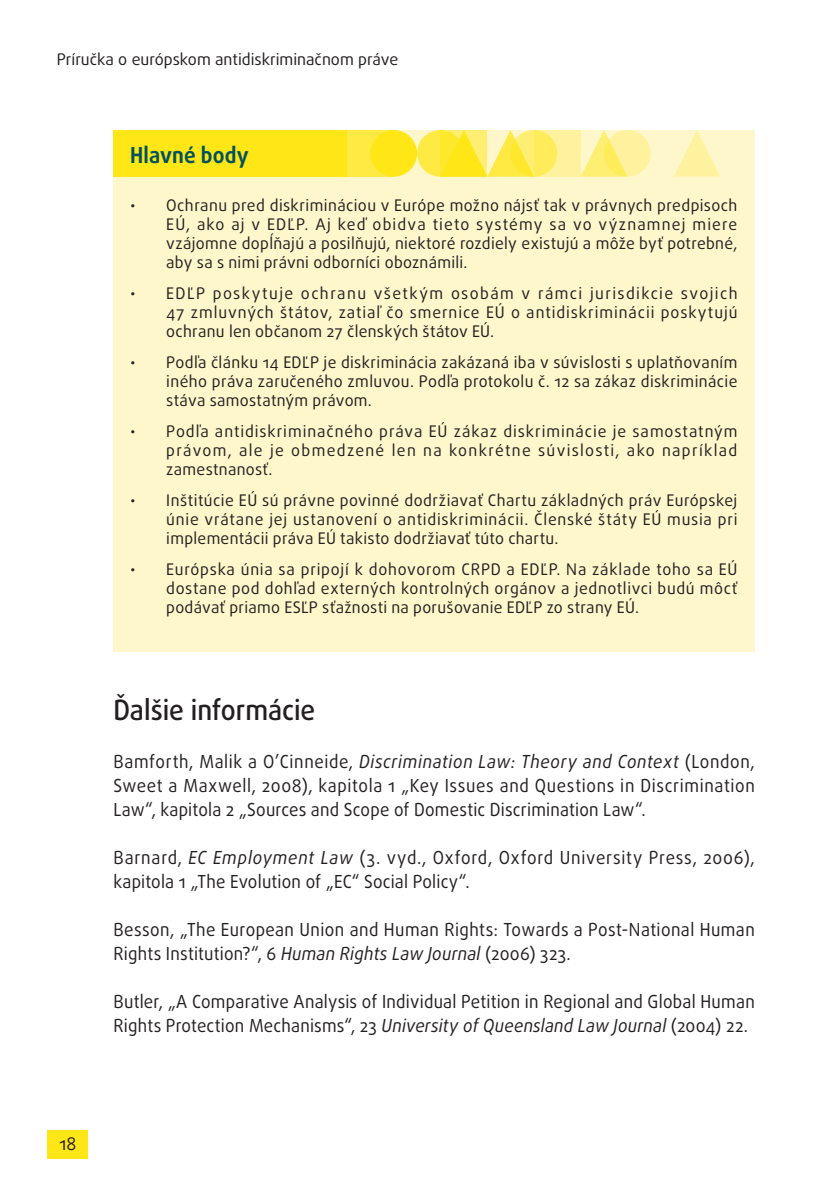
<style>
.page{position:relative;width:840px;height:1191px;background:#fff}
.page>*{position:absolute;margin:0;border:0;box-sizing:border-box;transform-origin:0 0}
.body{font:500 28px "Daxline Pro";letter-spacing:-.005em;color:#231f20;scale:.94 1}
.opinion_title{font:700 22px "Daxline Pro";letter-spacing:.005em;color:#00525d;scale:.94 1}
.body-2{font:18px/24px "Daxline Pro";letter-spacing:.015em;color:#231f20;scale:.94 1}
.opinion_box{font:16px/19.2px "Daxline Pro";letter-spacing:.02em;color:#231f20;text-align:justify}
.opinion_box-2{font:16px "Daxline Pro";color:#231f20}
.s1{font-style:italic}
</style>
<div class="page">
<div style="left:48px;top:1130px;width:40px;height:29px;background:#ffe616"></div>
<div style="left:113px;top:130px;width:641px;height:522px;background:#fef7cc"></div>
<div style="left:417px;top:130px;width:46px;height:47px;background:#feea43;border-radius:50%"></div>
<div style="left:347px;top:130px;width:46px;height:47px;background:#feea43"></div>
<div style="left:113px;top:130px;width:234px;height:47px;background:#ffe616"></div>
<svg style="left:580px;top:130px;width:42px;height:47px"></svg>
<svg style="left:674px;top:130px;width:46px;height:47px"></svg>
<div style="left:370px;top:130px;width:47px;height:47px;background:#ffe616;border-radius:50%"></div>
<svg style="left:487px;top:130px;width:42px;height:47px"></svg>
<svg style="left:510px;top:130px;width:47px;height:47px"></svg>
<svg style="left:603px;top:130px;width:47px;height:47px;background:#fef08e"></svg>
<svg style="left:440px;top:130px;width:47px;height:47px;background:#fee834"></svg>
<svg style="left:534px;top:130px;width:46px;height:47px;background:#feef83"></svg>
<p class="opinion_box-2" style="left:57px;top:49px;width:343px">Príručka o európskom antidiskriminačnom práve</p>
<p class="opinion_title" style="left:130px;top:141px;width:127px">Hlavné body</p>
<p class="opinion_box" style="left:166px;top:195px;width:572px;text-indent:-36px">• Ochranu pred diskrimináciou v Európe možno nájsť tak v právnych predpisoch EÚ, ako aj v EDĽP. Aj keď obidva tieto systémy sa vo významnej miere vzájomne dopĺňajú a posilňujú, niektoré rozdiely existujú a môže byť potrebné, aby sa s nimi právni odborníci oboznámili.</p>
<p class="opinion_box" style="left:166px;top:284px;width:572px;text-indent:-36px">• EDĽP poskytuje ochranu všetkým osobám v rámci jurisdikcie svojich 47 zmluvných štátov, zatiaľ čo smernice EÚ o antidiskriminácii poskytujú ochranu len občanom 27 členských štátov EÚ.</p>
<p class="opinion_box" style="left:166px;top:353px;width:572px;text-indent:-36px">• Podľa článku 14 EDĽP je diskriminácia zakázaná iba v súvislosti s uplatňovaním iného práva zaručeného zmluvou. Podľa protokolu č. 12 sa zákaz diskriminácie stáva samostatným právom.</p>
<p class="opinion_box" style="left:166px;top:421px;width:572px;text-indent:-36px">• Podľa antidiskriminačného práva EÚ zákaz diskriminácie je samostatným právom, ale je obmedzené len na konkrétne súvislosti, ako napríklad zamestnanosť.</p>
<p class="opinion_box" style="left:166px;top:490px;width:572px;text-indent:-36px">• Inštitúcie EÚ sú právne povinné dodržiavať Chartu základných práv Európskej únie vrátane jej ustanovení o antidiskriminácii. Členské štáty EÚ musia pri implementácii práva EÚ takisto dodržiavať túto chartu.</p>
<p class="opinion_box" style="left:166px;top:559px;width:572px;text-indent:-36px">• Európska únia sa pripojí k dohovorom CRPD a EDĽP. Na základe toho sa EÚ dostane pod dohľad externých kontrolných orgánov a jednotlivci budú môcť podávať priamo ESĽP sťažnosti na porušovanie EDĽP zo strany EÚ.</p>
<p class="body" style="left:113px;top:691px;width:216px">Ďalšie informácie</p>
<p class="body-2" style="left:113px;top:750px;width:683px;text-align:justify">Bamforth, Malik a O’Cinneide, <span class="s1">Discrimination Law: Theory and Context</span> (London, Sweet a Maxwell, 2008), kapitola 1 „Key Issues and Questions in Discrimination Law“, kapitola 2 „Sources and Scope of Domestic Discrimination Law“.</p>
<p class="body-2" style="left:113px;top:846px;width:683px">Barnard, <span class="s1">EC Employment Law</span> (3. vyd., Oxford, Oxford University Press, 2006), kapitola 1 „The Evolution of „EC“ Social Policy“.</p>
<p class="body-2" style="left:113px;top:918px;width:683px">Besson, „The European Union and Human Rights: Towards a Post‑National Human<br>Rights Institution?“, 6 <span class="s1">Human Rights Law Journal</span> (2006) 323.</p>
<p class="body-2" style="left:113px;top:990px;width:683px">Butler, „A Comparative Analysis of Individual Petition in Regional and Global Human<br>Rights Protection Mechanisms“, 23 <span class="s1">University of Queensland Law Journal</span> (2004) 22.</p>
<p class="body-2" style="left:59px;top:1131px;width:19px">18</p>
</div>
